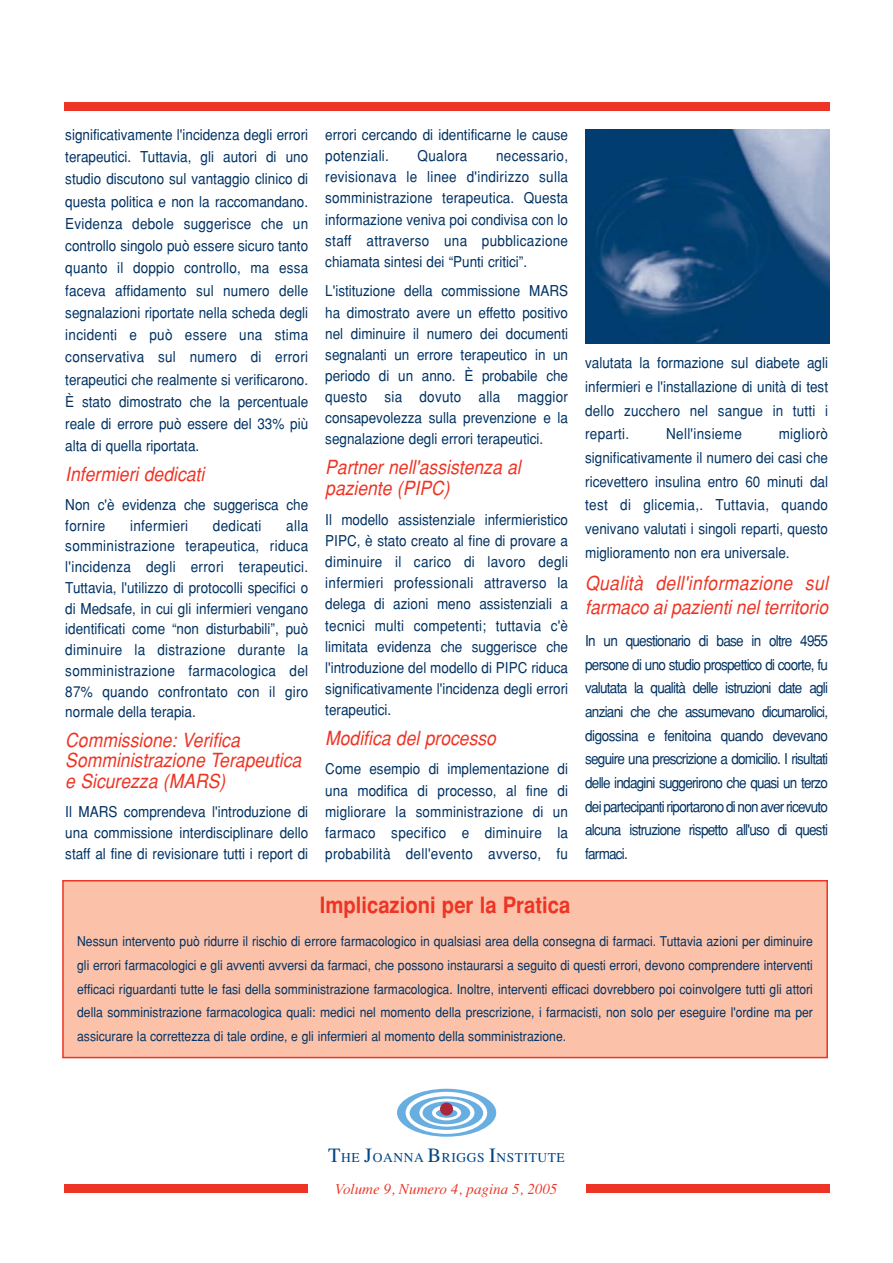
<style>
.page{position:relative;width:893px;height:1263px;background:#fff}
.page>*{position:absolute;margin:0;border:0;box-sizing:border-box;transform-origin:0 0}
.t1{font:700 22.5px "Helvetica";color:#ee3424;scale:.9 1}
.t2{font:italic 19.5px/20.7px "Helvetica";color:#ee3424;scale:.9 1}
.t3{font:15px/21.1px "Helvetica";color:#003263;text-align:justify;scale:.9 1}
.t4{font:15px "Helvetica";letter-spacing:.02em;color:#003263;scale:.9 1}
.t5{font:italic 15px "Times";color:#ee3424}
.t6{font:13.5px/23.9px "Helvetica";color:#003263;text-align:justify;scale:.9 1}
.t7{font:13.5px "Times";letter-spacing:.04em;color:#004685}
.s1{font-size:20.25px}
</style>
<div class="page">
<div style="left:64px;top:1184px;width:244px;height:9px;background:#ee3424"></div>
<div style="left:585px;top:1184px;width:244px;height:9px;background:#ee3424"></div>
<div style="left:64px;top:102px;width:765px;height:9px;background:#ee3424"></div>
<svg style="left:397px;top:1089px;width:99px;height:48px"></svg>
<div style="left:436px;top:1109px;width:21px;height:9px;background:#68aee0;border-radius:50%"></div>
<div style="left:440px;top:1103px;width:13px;height:13px;background:#aa263d;border-radius:50%"></div>
<img style="left:585px;top:129px;width:244px;height:215px">
<div style="left:63px;top:881px;width:764px;height:177px;background:#fbc1a9"></div>
<div style="left:62px;top:880px;width:766px;height:178px;border:2px solid #ee3424"></div>
<p class="t3" style="left:65px;top:125px;width:271px;line-height:22.2px">significativamente l'incidenza degli errori terapeutici. Tuttavia, gli autori di uno studio discutono sul vantaggio clinico di questa politica e non la raccomandano.<br>Evidenza debole suggerisce che un controllo singolo può essere sicuro tanto quanto il doppio controllo, ma essa faceva affidamento sul numero delle segnalazioni riportate nella scheda degli incidenti e può essere una stima conservativa sul numero di errori terapeutici che realmente si verificarono.<br>È stato dimostrato che la percentuale reale di errore può essere del 33% più alta di quella riportata.</p>
<h2 class="t2" style="left:65px;top:465px;width:156px">Infermieri dedicati</h2>
<p class="t3" style="left:65px;top:496px;width:271px;line-height:20.7px">Non c'è evidenza che suggerisca che fornire</p>
<p class="t4" style="left:130px;top:520px;width:66px">infermieri</p>
<p class="t4" style="left:213px;top:520px;width:56px">dedicati</p>
<p class="t3" style="left:65px;top:517px;width:271px;line-height:20.7px;text-indent:221px">alla somministrazione terapeutica, riduca l'incidenza degli errori terapeutici.<br>Tuttavia, l'utilizzo di protocolli specifici o di Medsafe, in cui gli infermieri vengano identificati come “non disturbabili”, può diminuire la distrazione durante la somministrazione farmacologica del 87% quando confrontato con il giro normale della terapia.</p>
<h2 class="t2" style="left:65px;top:731px;width:264px">Commissione: Verifica<br>Somministrazione Terapeutica e Sicurezza (MARS)</h2>
<p class="t3" style="left:65px;top:803px;width:271px;line-height:20.7px">Il MARS comprendeva l'introduzione di una commissione interdisciplinare dello staff al fine di revisionare tutti i report di</p>
<p class="t3" style="left:325px;top:126px;width:271px">errori cercando di identificarne le cause potenziali.</p>
<p class="t4" style="left:417px;top:150px;width:57px">Qualora</p>
<p class="t3" style="left:325px;top:147px;width:271px;text-indent:171px">necessario, revisionava le linee d'indirizzo sulla somministrazione terapeutica. Questa informazione veniva poi condivisa con lo staff attraverso una pubblicazione chiamata sintesi dei “Punti critici”.</p>
<p class="t3" style="left:325px;top:282px;width:271px">L'istituzione della commissione MARS ha dimostrato avere un effetto positivo nel diminuire il numero dei documenti segnalanti un errore terapeutico in un periodo di un anno. È probabile che questo sia dovuto alla maggior consapevolezza sulla prevenzione e la segnalazione degli errori terapeutici.</p>
<h2 class="t2" style="left:325px;top:459px;width:219px;line-height:21.1px">Partner nell'assistenza al paziente (PIPC)</h2>
<p class="t3" style="left:325px;top:510px;width:271px">Il modello assistenziale infermieristico PIPC, è stato creato al fine di provare a diminuire il carico di lavoro degli infermieri professionali attraverso la delega di azioni meno assistenziali a tecnici multi competenti; tuttavia c'è limitata evidenza che suggerisce che l'introduzione del modello di PIPC riduca significativamente l'incidenza degli errori terapeutici.</p>
<h2 class="t2" style="left:325px;top:729px;width:191px">Modifica del processo</h2>
<p class="t3" style="left:325px;top:760px;width:271px">Come esempio di implementazione di una modifica di processo, al fine di migliorare la somministrazione di un farmaco specifico e diminuire la probabilità dell'evento avverso, fu</p>
<p class="t3" style="left:585px;top:353px;width:271px;line-height:23.7px">valutata la formazione sul diabete agli infermieri e l'installazione di unità di test dello zucchero nel sangue in tutti i reparti.</p>
<p class="t3" style="left:585px;top:424px;width:271px;line-height:23.7px;text-indent:193px">migliorò significativamente il numero dei casi che ricevettero insulina entro 60 minuti dal test di glicemia,. Tuttavia, quando venivano valutati i singoli reparti, questo miglioramento non era universale.</p>
<h2 class="t2" style="left:585px;top:573px;width:271px;line-height:23.7px">Qualità dell'informazione sul farmaco ai pazienti nel territorio</h2>
<p class="t3" style="left:585px;top:630px;width:271px;line-height:23.7px">In un questionario di base in oltre 4955 persone di uno studio prospettico di coorte, fu valutata la qualità delle istruzioni date agli anziani che che assumevano dicumarolici, digossina e fenitoina quando devevano seguire una prescrizione a domicilio. I risultati delle indagini suggerirono che quasi un terzo dei partecipanti riportarono di non aver ricevuto alcuna istruzione rispetto all'uso di questi farmaci.</p>
<p class="t4" style="left:666px;top:429px;width:86px">Nell'insieme</p>
<h1 class="t1" style="left:320px;top:897px;width:280px">Implicazioni per la Pratica</h1>
<p class="t6" style="left:77px;top:931px;width:819px">Nessun intervento può ridurre il rischio di errore farmacologico in qualsiasi area della consegna di farmaci. Tuttavia azioni per diminuire gli errori farmacologici e gli avventi avversi da farmaci, che possono instaurarsi a seguito di questi errori, devono comprendere interventi efficaci riguardanti tutte le fasi della somministrazione farmacologica. Inoltre, interventi efficaci dovrebbero poi coinvolgere tutti gli attori della somministrazione farmacologica quali: medici nel momento della prescrizione, i farmacisti, non solo per eseguire l'ordine ma per assicurare la correttezza di tale ordine, e gli infermieri al momento della somministrazione.</p>
<p class="t7" style="left:328px;top:1153px;width:238px"><span class="s1">T</span>HE <span class="s1">J</span>OANNA <span class="s1">B</span>RIGGS <span class="s1">I</span>NSTITUTE</p>
<p class="t5" style="left:335px;top:1183px;width:224px">Volume 9, Numero 4, pagina 5, 2005</p>
</div>
